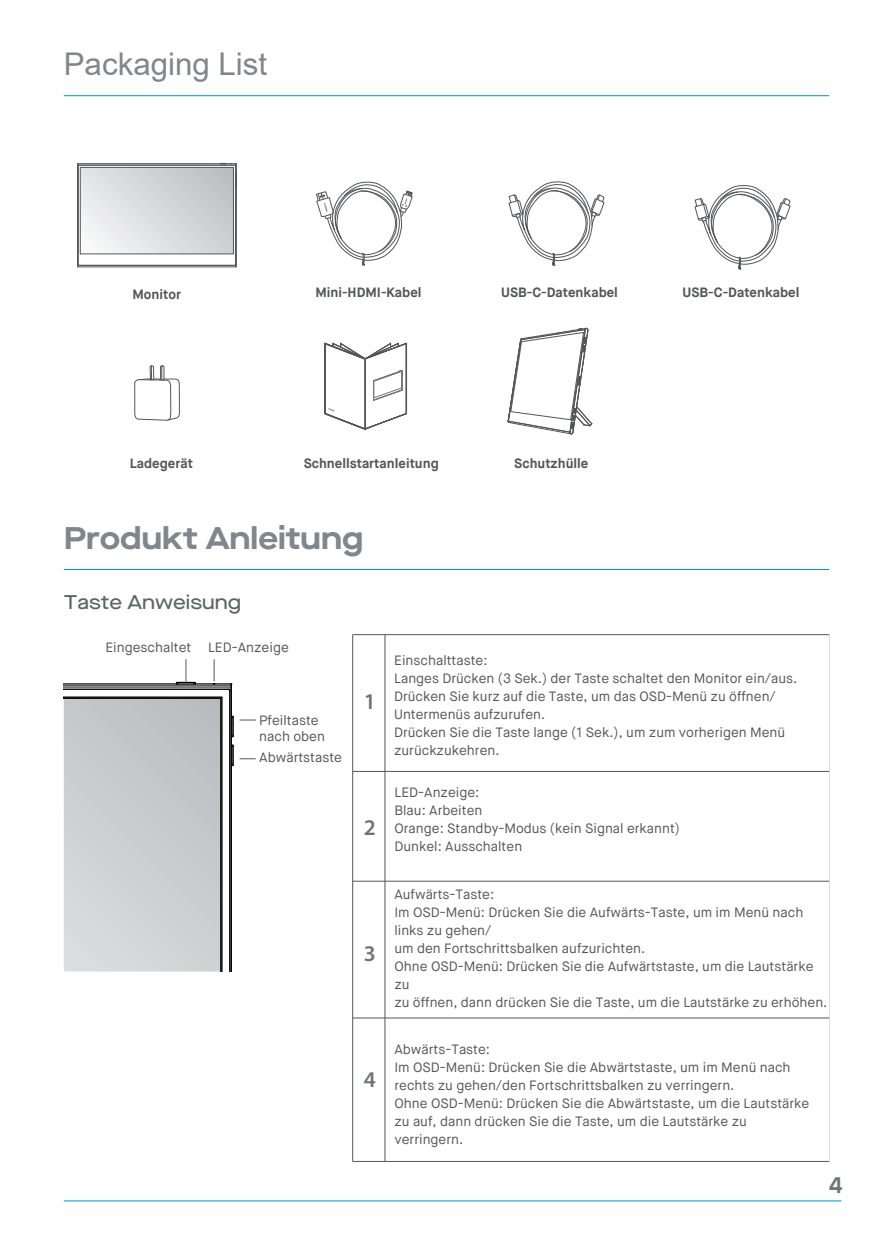
<style>
.page{position:relative;width:893px;height:1257px;background:#fff}
.page>*{position:absolute;margin:0;border:0;box-sizing:border-box;transform-origin:0 0}
.t1{font:700 expanded 31.28px "Maison Neue";color:#7e878d}
.t2{font:31.28px "Arial";color:#7e878d}
.t3{font:600 22.5px "Myriad Pro";color:#6e7579}
.t4{font:700 22.5px "Maison Neue";color:#6e7579}
.t5{font:500 expanded 19.8px "Maison Neue";color:#5c6467}
.t6{font:13.5px/18px "Maison Neue";color:#565656}
.t7{font:700 13.5px "Maison Neue";color:#54555a}
.t8{font:13.5px/16.2px "Maison Neue";color:#54555a}
</style>
<div class="page">
<hr style="left:64px;top:95px;width:765px;height:1px;background:#0094cf">
<hr style="left:64px;top:569px;width:765px;height:1px;background:#0094cf">
<svg style="left:64px;top:699px;width:156px;height:272px;background:#cbccce"></svg>
<hr style="left:64px;top:698px;width:157px;height:1px;background:#030303">
<hr style="left:64px;top:697px;width:158px;height:1px;background:#030303">
<hr style="left:64px;top:689px;width:167px;height:1px;background:#030303">
<hr style="left:64px;top:686px;width:167px;height:1px;background:#030303">
<hr style="left:64px;top:684px;width:167px;height:1px;background:#030303">
<hr style="left:64px;top:683px;width:112px;height:1px;background:#030303">
<hr style="left:220px;top:698px;width:1px;height:273px;background:#030303">
<hr style="left:221px;top:697px;width:1px;height:274px;background:#030303">
<hr style="left:229px;top:691px;width:1px;height:280px;background:#030303">
<hr style="left:231px;top:684px;width:1px;height:287px;background:#030303">
<svg style="left:232px;top:744px;width:2px;height:22px"></svg>
<svg style="left:232px;top:716px;width:2px;height:21px"></svg>
<svg style="left:240px;top:719px;width:15px;height:1px"></svg>
<svg style="left:240px;top:758px;width:15px;height:1px"></svg>
<svg style="left:176px;top:659px;width:56px;height:32px"></svg>
<hr style="left:353px;top:634px;width:476px;height:1px;background:#54555a">
<svg style="left:508px;top:181px;width:96px;height:86px"></svg>
<svg style="left:694px;top:185px;width:96px;height:84px"></svg>
<svg style="left:134px;top:365px;width:46px;height:56px"></svg>
<svg style="left:324px;top:342px;width:83px;height:88px"></svg>
<svg style="left:316px;top:181px;width:97px;height:84px"></svg>
<hr style="left:77px;top:164px;width:1px;height:103px;background:#54555a">
<hr style="left:78px;top:166px;width:1px;height:99px;background:#54555a">
<hr style="left:78px;top:266px;width:158px;height:1px;background:#54555a">
<hr style="left:79px;top:265px;width:156px;height:1px;background:#54555a">
<hr style="left:235px;top:166px;width:1px;height:99px;background:#54555a">
<hr style="left:236px;top:164px;width:1px;height:103px;background:#54555a">
<svg style="left:77px;top:163px;width:160px;height:91px;background:#d0d1d3"></svg>
<hr style="left:353px;top:771px;width:476px;height:1px;background:#54555a">
<hr style="left:353px;top:880px;width:476px;height:1px;background:#54555a">
<hr style="left:353px;top:1017px;width:476px;height:1px;background:#54555a">
<hr style="left:385px;top:634px;width:1px;height:527px;background:#54555a">
<hr style="left:352px;top:634px;width:1px;height:527px;background:#54555a">
<hr style="left:353px;top:1161px;width:476px;height:1px;background:#54555a">
<hr style="left:64px;top:1200px;width:777px;height:1px;background:#0094cf">
<svg style="left:507px;top:327px;width:86px;height:108px"></svg>
<h1 class="t2" style="left:64px;top:43px;width:205px">Packaging List</h1>
<p class="t7" style="left:132px;top:285px;width:50px">Monitor</p>
<p class="t7" style="left:315px;top:284px;width:108px">Mini-HDMI-Kabel</p>
<p class="t7" style="left:501px;top:284px;width:118px">USB-C-Datenkabel</p>
<p class="t7" style="left:683px;top:284px;width:118px">USB-C-Datenkabel</p>
<p class="t7" style="left:130px;top:454px;width:65px">Ladegerät</p>
<p class="t7" style="left:304px;top:454px;width:137px">Schnellstartanleitung</p>
<h1 class="t1" style="left:64px;top:516px;width:301px">Produkt Anleitung</h1>
<h3 class="t5" style="left:64px;top:588px;width:179px">Taste Anweisung</h3>
<p class="t7" style="left:514px;top:454px;width:76px">Schutzhülle</p>
<p class="t8" style="left:105px;top:639px;width:185px">Eingeschaltet LED-Anzeige</p>
<p class="t8" style="left:259px;top:712px;width:67px">Pfeiltaste nach oben</p>
<p class="t8" style="left:259px;top:749px;width:84px">Abwärtstaste</p>
<h2 class="t3" style="left:364px;top:687px;width:14px">1</h2>
<h2 class="t3" style="left:364px;top:813px;width:14px">2</h2>
<h2 class="t3" style="left:364px;top:939px;width:14px">3</h2>
<h2 class="t3" style="left:364px;top:1065px;width:14px">4</h2>
<p class="t6" style="left:394px;top:651px;width:405px">Einschalttaste:<br>Langes Drücken (3 Sek.) der Taste schaltet den Monitor ein/aus.<br>Drücken Sie kurz auf die Taste, um das OSD-Menü zu öffnen/ Untermenüs aufzurufen.<br>Drücken Sie die Taste lange (1 Sek.), um zum vorherigen Menü zurückzukehren.</p>
<p class="t6" style="left:394px;top:783px;width:287px">LED-Anzeige:<br>Blau: Arbeiten<br>Orange: Standby-Modus (kein Signal erkannt)<br>Dunkel: Ausschalten</p>
<p class="t6" style="left:394px;top:885px;width:435px">Aufwärts-Taste:<br>Im OSD-Menü: Drücken Sie die Aufwärts-Taste, um im Menü nach links zu gehen/<br>um den Fortschrittsbalken aufzurichten.<br>Ohne OSD-Menü: Drücken Sie die Aufwärtstaste, um die Lautstärke zu<br>zu öffnen, dann drücken Sie die Taste, um die Lautstärke zu erhöhen.</p>
<p class="t6" style="left:394px;top:1040px;width:416px">Abwärts-Taste:<br>Im OSD-Menü: Drücken Sie die Abwärtstaste, um im Menü nach rechts zu gehen/den Fortschrittsbalken zu verringern.<br>Ohne OSD-Menü: Drücken Sie die Abwärtstaste, um die Lautstärke zu auf, dann drücken Sie die Taste, um die Lautstärke zu verringern.</p>
<h2 class="t4" style="left:829px;top:1171px;width:15px">4</h2>
</div>
